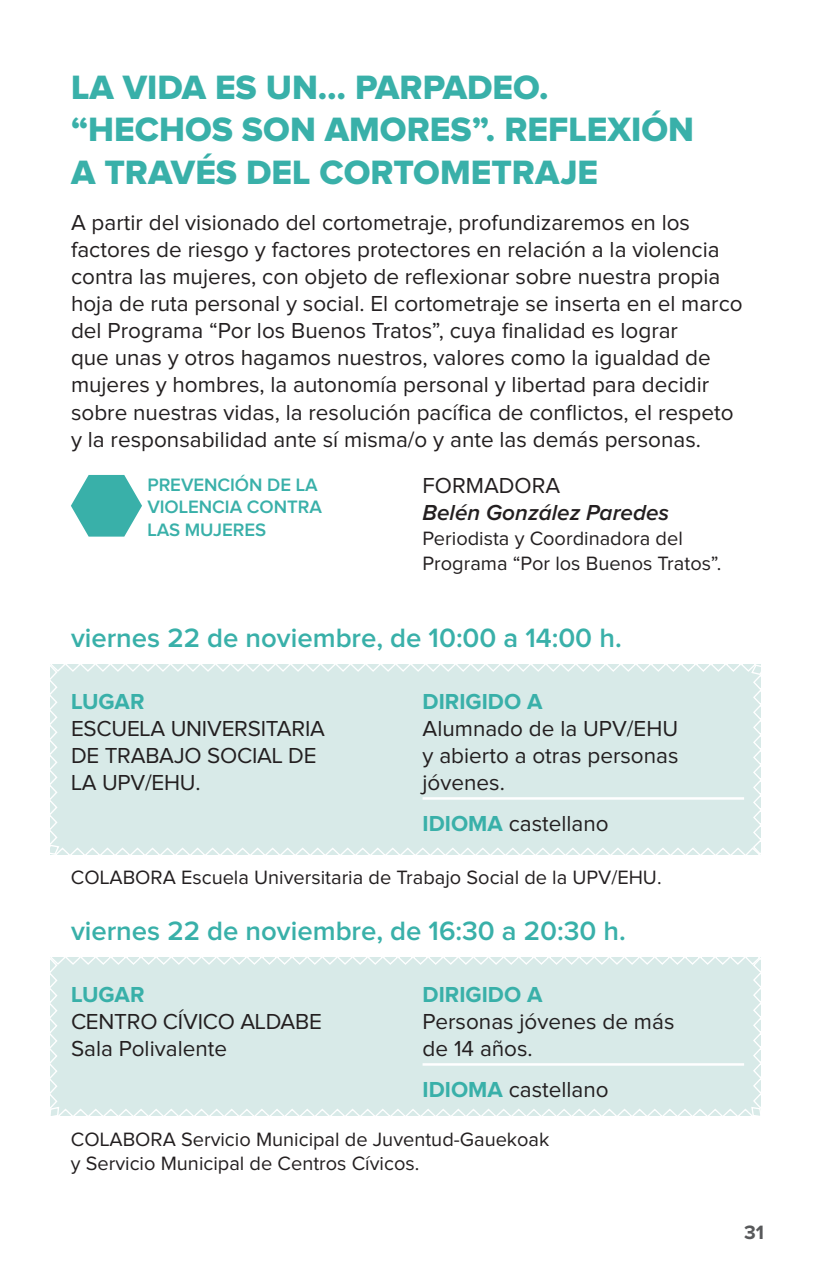
<style>
.page{position:relative;width:815px;height:1276px;background:#fff}
.page>*{position:absolute;margin:0;border:0;box-sizing:border-box;transform-origin:0 0}
.t1{font:35px "Proxima Nova Extrabld";color:#39b0a9}
.t2{font:600 27.5px "Proxima Nova";color:#39b0a9}
.t3{font:22.5px/27px "Proxima Nova";color:#231f20}
.t4{font:700 22.5px "Proxima Nova";color:#39b0a9}
.t5{font:italic 600 22.5px "Proxima Nova";color:#231f20}
.t6{font:20px/24px "Proxima Nova";color:#231f20}
.t7{font:700 20px "Proxima Nova";color:#58595b}
.t8{font:600 18.75px/22.2px "Proxima Nova";letter-spacing:-.005em;color:#39b0a9}
</style>
<div class="page">
<div style="left:50px;top:664px;width:711px;height:191px;background:#d8eae8"></div>
<div style="left:50px;top:957px;width:711px;height:159px;background:#d8eae8"></div>
<hr style="left:423px;top:797px;width:321px;height:2px;background:#fff">
<hr style="left:423px;top:1063px;width:321px;height:2px;background:#fff">
<svg style="left:71px;top:475px;width:71px;height:61px"></svg>
<h1 class="t1" style="left:71px;top:71px;width:74px">LA VIDA</h1>
<h1 class="t1" style="left:215px;top:71px;width:164px">ES UN… PARPADEO</h1>
<h1 class="t1" style="left:539px;top:71px;width:11px">.</h1>
<h1 class="t1" style="left:71px;top:113px;width:42px">“HEC</h1>
<h1 class="t1" style="left:159px;top:113px;width:108px">HOS SON</h1>
<h1 class="t1" style="left:325px;top:113px;width:79px">AMORES</h1>
<h1 class="t1" style="left:472px;top:113px;width:76px">”. REFLE</h1>
<h1 class="t1" style="left:607px;top:113px;width:45px">XIÓN</h1>
<h1 class="t1" style="left:71px;top:156px;width:57px">ATRAVÉS</h1>
<h1 class="t1" style="left:246px;top:156px;width:22px">DEL</h1>
<h1 class="t1" style="left:320px;top:156px;width:25px">CORTO</h1>
<h1 class="t1" style="left:440px;top:156px;width:54px">METRA</h1>
<h1 class="t1" style="left:560px;top:156px;width:36px">JE</h1>
<p class="t3" style="left:71px;top:210px;width:673px">A partir del visionado del cortometraje, profundizaremos en los factores de riesgo y factores protectores en relación a la violencia contra las mujeres, con objeto de reflexionar sobre nuestra propia hoja de ruta personal y social. El cortometraje se inserta en el marco del Programa “Por los Buenos Tratos”, cuya finalidad es lograr<br>que unas y otros hagamos nuestros, valores como la igualdad de mujeres y hombres, la autonomía personal y libertad para decidir sobre nuestras vidas, la resolución pacífica de conflictos, el respeto y la responsabilidad ante sí misma/o y ante las demás personas.</p>
<p class="t8" style="left:147px;top:474px;width:176px">Prevención de la violencia contra las mujeres</p>
<p class="t3" style="left:422px;top:473px;width:139px">FORMADORA</p>
<p class="t5" style="left:422px;top:502px;width:248px">Belén González Paredes</p>
<p class="t6" style="left:422px;top:526px;width:301px;line-height:25px">Periodista y Coordinadora del<br>Programa “Por los Buenos Tratos”.</p>
<p class="t2" style="left:71px;top:625px;width:552px">viernes 22 de noviembre, de 10:00 a 14:00 h.</p>
<p class="t4" style="left:71px;top:691px;width:16px">LUGAR</p>
<p class="t3" style="left:71px;top:716px;width:28px">Escuela</p>
<p class="t3" style="left:171px;top:716px;width:28px">Universitaria</p>
<p class="t3" style="left:71px;top:743px;width:61px">de Trabajo</p>
<p class="t3" style="left:207px;top:743px;width:27px">Social</p>
<p class="t3" style="left:288px;top:743px;width:14px">de</p>
<p class="t3" style="left:71px;top:770px;width:131px">la UPV/EHU.</p>
<p class="t4" style="left:423px;top:691px;width:121px">DIRIGIDO A</p>
<p class="t3" style="left:423px;top:716px;width:257px;text-align:justify">Alumnado de la UPV/EHU y abierto a otras personas jóvenes.</p>
<p class="t4" style="left:423px;top:813px;width:15px">IDIOMA</p>
<p class="t3" style="left:509px;top:811px;width:102px">castellano</p>
<p class="t6" style="left:71px;top:866px;width:592px">COLABORA Escuela Universitaria de Trabajo Social de la UPV/EHU.</p>
<p class="t2" style="left:71px;top:918px;width:556px">viernes 22 de noviembre, de 16:30 a 20:30 h.</p>
<p class="t4" style="left:71px;top:984px;width:16px">LUGAR</p>
<p class="t3" style="left:71px;top:1009px;width:252px">CENTRO CÍVICO ALDABE<br>Sala Polivalente</p>
<p class="t4" style="left:423px;top:984px;width:121px">DIRIGIDO A</p>
<p class="t3" style="left:423px;top:1009px;width:253px">Personas jóvenes de más de 14 años.</p>
<p class="t4" style="left:423px;top:1079px;width:15px">IDIOMA</p>
<p class="t3" style="left:509px;top:1077px;width:102px">castellano</p>
<p class="t6" style="left:71px;top:1128px;width:480px">COLABORA Servicio Municipal de Juventud-Gauekoak y Servicio Municipal de Centros Cívicos.</p>
<p class="t7" style="left:744px;top:1222px;width:21px">31</p>
</div>
